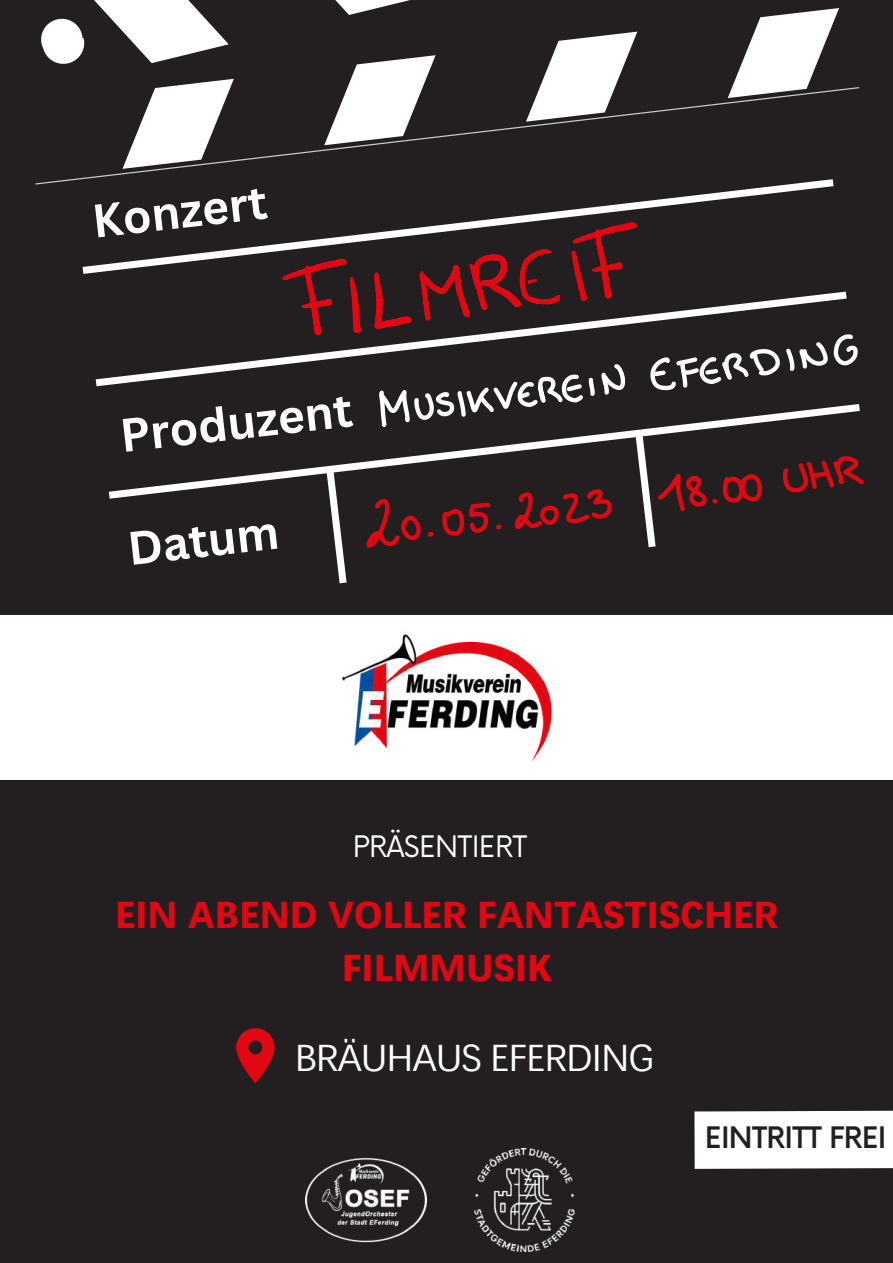
<style>
.page{position:relative;width:893px;height:1263px;background:#231f20}
.page>*{position:absolute;margin:0;border:0;box-sizing:border-box;transform-origin:0 0}
.t1{font:700 52.2px/105.9px "Calibri";color:#fff}
.t2{font:700 45.9px "Canva Sans";color:#fff}
.t3{font:700 38.1px/53.4px "Nirmala UI";color:#e30613;text-align:center}
.t4{font:38.1px "Nirmala UI";letter-spacing:-.025em;color:#fff}
.t5{font:500 28.95px "Now";letter-spacing:-.025em;color:#231f20}
.t6{font:28.95px "Now";letter-spacing:-.025em;color:#fff}
</style>
<div class="page">
<svg style="left:832px;top:8px;width:7px;height:18px"></svg>
<svg style="left:348px;top:8px;width:484px;height:78px"></svg>
<svg style="left:335px;top:0;width:91px;height:15px"></svg>
<svg style="left:41px;top:0;width:193px;height:86px"></svg>
<svg style="left:139px;top:86px;width:721px;height:53px"></svg>
<svg style="left:613px;top:179px;width:221px;height:26px"></svg>
<svg style="left:35px;top:126px;width:395px;height:148px"></svg>
<svg style="left:95px;top:357px;width:187px;height:30px"></svg>
<svg style="left:108px;top:471px;width:174px;height:28px"></svg>
<svg style="left:236px;top:1028px;width:39px;height:55px"></svg>
<div style="left:0;top:615px;width:893px;height:165px;background:#fff"></div>
<img style="left:342px;top:632px;width:210px;height:132px">
<img style="left:305px;top:1157px;width:121px;height:86px">
<img style="left:474px;top:1149px;width:101px;height:103px">
<div style="left:694px;top:1110px;width:199px;height:59px;background:#fff"></div>
<svg style="left:282px;top:205px;width:582px;height:379px"></svg>
<p class="t2" style="left:90px;top:193px;width:177px;rotate:-6deg">Konzert</p>
<h1 class="t1" style="left:96px;top:178px;width:241px;rotate:-7deg">Production</h1>
<p class="t2" style="left:117px;top:408px;width:235px;rotate:-6deg">Produzent</p>
<h1 class="t1" style="left:114px;top:372px;width:181px;rotate:-7deg">Director<br>Date</h1>
<p class="t2" style="left:125px;top:521px;width:153px;rotate:-6deg">Datum</p>
<p class="t6" style="left:353px;top:823px;width:176px">PRÄSENTIERT</p>
<p class="t3" style="left:115px;top:885px;width:665px">EIN ABEND VOLLER FANTASTISCHER<br>FILMMUSIK</p>
<p class="t4" style="left:295px;top:1027px;width:361px">BRÄUHAUS EFERDING</p>
<p class="t5" style="left:705px;top:1115px;width:183px">EINTRITT FREI</p>
</div>
